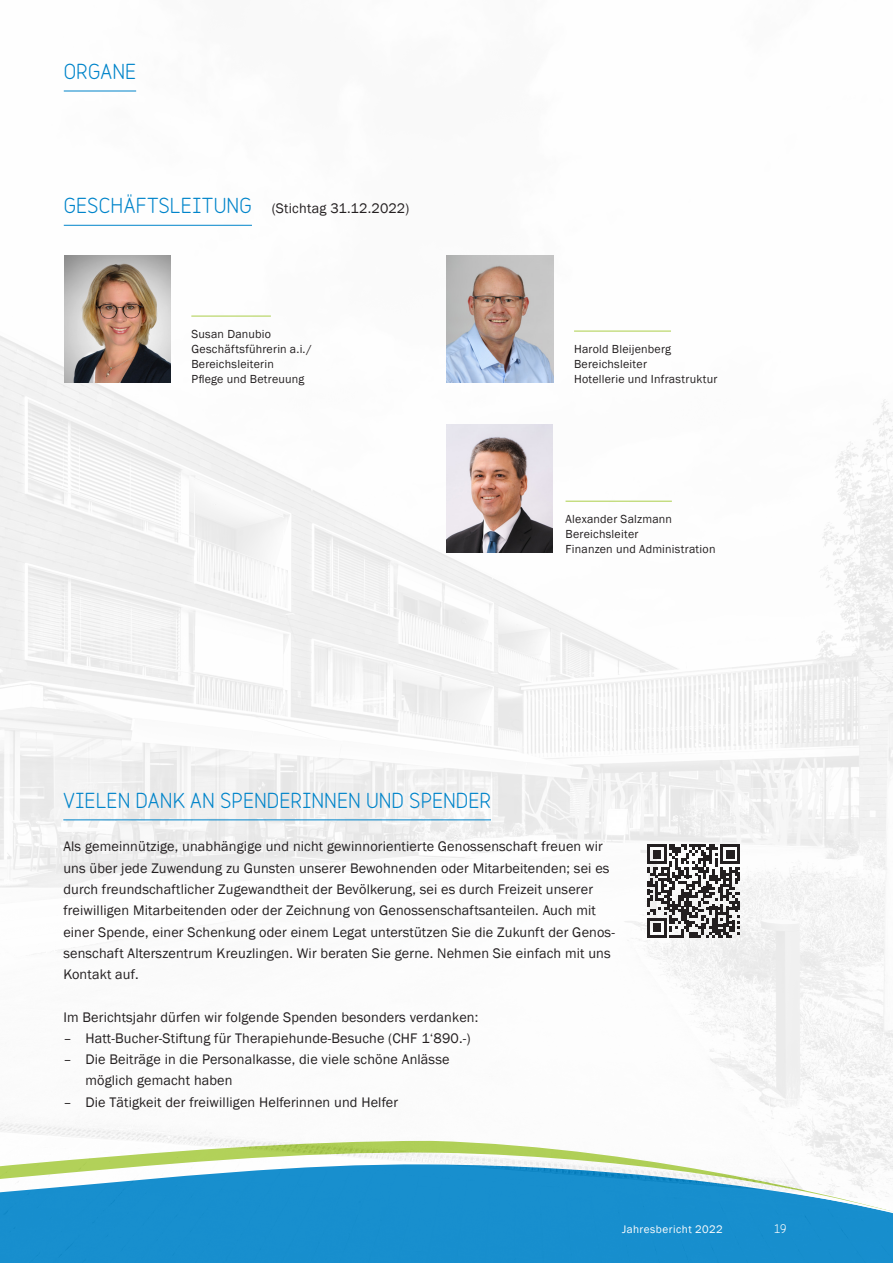
<style>
.page{position:relative;width:893px;height:1263px;background:#fff}
.page>*{position:absolute;margin:0;border:0;box-sizing:border-box;transform-origin:0 0}
.t1{font:700 19.5px "Variable";letter-spacing:.005em;color:#0084ca}
.t2{font:14.25px/21.3px "Franklin Gothic";letter-spacing:.01em;color:#231f20}
.t3{font:12px/15px "Franklin Gothic";letter-spacing:.02em;color:#231f20}
.t4{font:11.25px "Franklin Gothic";letter-spacing:.04em;color:#fff}
.t5{font:700 11.25px "Variable";color:#fff}
.s1{font-family:"Variable";font-weight:700;font-size:19.5px;color:#0084ca}
</style>
<div class="page">
<img style="left:0;top:90px;width:893px;height:1173px">
<hr style="left:64px;top:225px;width:188px;height:1px;background:#0084ca">
<hr style="left:191px;top:316px;width:80px;height:1px;background:#abce49">
<hr style="left:566px;top:501px;width:106px;height:1px;background:#abce49">
<img style="left:64px;top:255px;width:107px;height:128px">
<img style="left:446px;top:425px;width:106px;height:127px">
<hr style="left:64px;top:91px;width:72px;height:1px;background:#0084ca">
<hr style="left:574px;top:331px;width:97px;height:1px;background:#abce49">
<img style="left:447px;top:255px;width:106px;height:128px">
<hr style="left:63px;top:819px;width:428px;height:1px;background:#0084ca">
<svg style="left:647px;top:844px;width:93px;height:94px"></svg>
<h1 class="t1" style="left:64px;top:60px;width:74px">ORGANE</h1>
<p class="t2" style="left:64px;top:198px;width:347px"><span class="s1">GESCHÄFTSLEITUNG</span> (Stichtag 31.12.2022)</p>
<p class="t3" style="left:191px;top:326px;width:122px">Susan Danubio<br>Geschäftsführerin a.i./<br>Bereichsleiterin<br>Pflege und Betreuung</p>
<p class="t3" style="left:574px;top:341px;width:145px">Harold Bleijenberg<br>Bereichsleiter<br>Hotellerie und Infrastruktur</p>
<p class="t3" style="left:566px;top:512px;width:151px">Alexander Salzmann<br>Bereichsleiter<br>Finanzen und Administration</p>
<h1 class="t1" style="left:63px;top:789px;width:429px">VIELEN DANK AN SPENDERINNEN UND SPENDER</h1>
<p class="t2" style="left:63px;top:836px;width:553px">Als gemeinnützige, unabhängige und nicht gewinnorientierte Genossenschaft freuen wir uns über jede Zuwendung zu Gunsten unserer Bewohnenden oder Mitarbeitenden; sei es durch freundschaftlicher Zugewandtheit der Bevölkerung, sei es durch Freizeit unserer freiwilligen Mitarbeitenden oder der Zeichnung von Genossenschaftsanteilen. Auch mit einer Spende, einer Schenkung oder einem Legat unterstützen Sie die Zukunft der Genos&shy;senschaft Alterszentrum Kreuzlingen. Wir beraten Sie gerne. Nehmen Sie einfach mit uns Kontakt auf.</p>
<p class="t2" style="left:63px;top:1006px;width:416px">Im Berichtsjahr dürfen wir folgende Spenden besonders verdanken:</p>
<p class="t2" style="left:63px;top:1028px;width:409px">– Hatt-Bucher-Stiftung für Therapiehunde-Besuche (CHF 1‘890.-)</p>
<p class="t2" style="left:85px;top:1049px;width:366px;text-indent:-22px">– Die Beiträge in die Personalkasse, die viele schöne Anlässe möglich gemacht haben</p>
<p class="t2" style="left:63px;top:1091px;width:336px">– Die Tätigkeit der freiwilligen Helferinnen und Helfer</p>
<p class="t4" style="left:622px;top:1222px;width:102px">Jahresbericht 2022</p>
<p class="t5" style="left:774px;top:1222px;width:14px">19</p>
</div>
